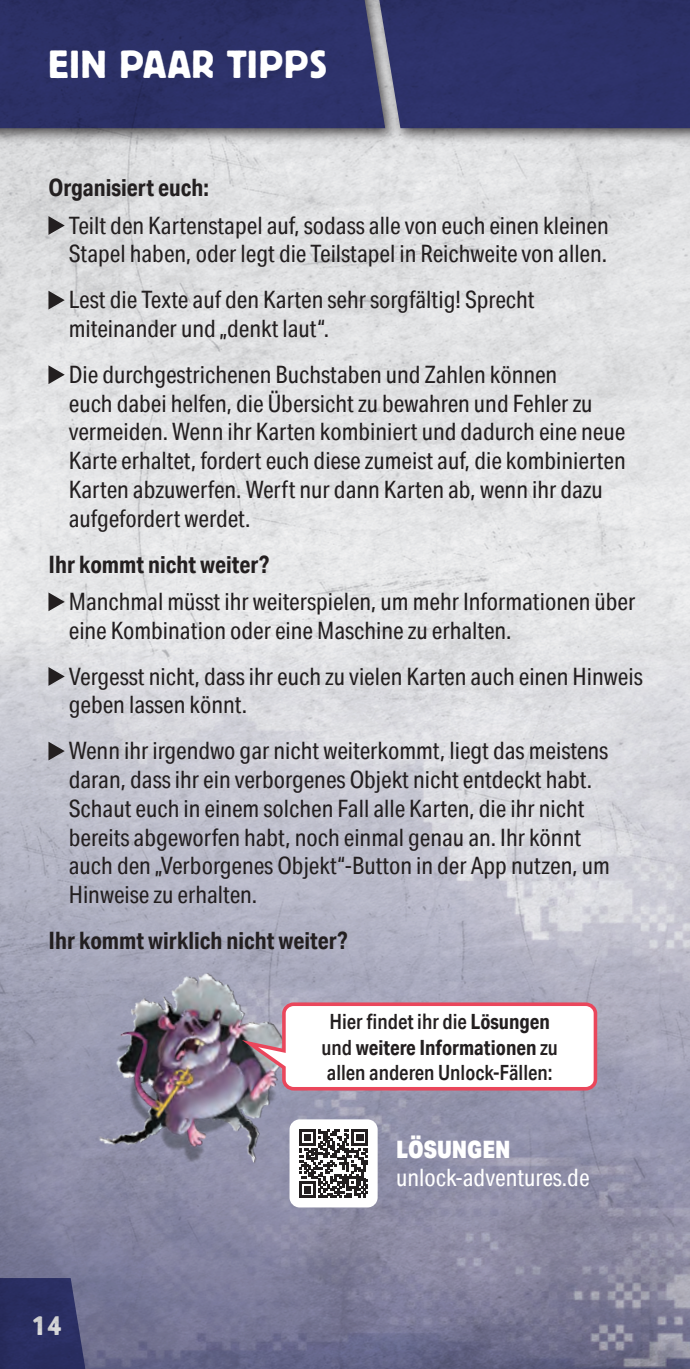
<style>
.page{position:relative;width:690px;height:1369px;background:#fff}
.page>*{position:absolute;margin:0;border:0;box-sizing:border-box;transform-origin:0 0}
.t1{font:39px "Block BE";letter-spacing:.045em;color:#fff}
.t2{font:27px "Block BE";color:#fff}
.t3{font:24px/28.8px "Aktiv Grotesk Cd";color:#231f20}
.t4{font:700 24px "Aktiv Grotesk Cd";color:#231f20}
.t5{font:24px "Aktiv Grotesk Cd";color:#fff}
.t6{font:900 24px "Aktiv Grotesk Cd";color:#fff}
.t7{font:500 21px/25.2px "Aktiv Grotesk Cd";color:#231f20;text-align:center}
.s1{font-weight:700}
</style>
<div class="page">
<img style="left:0;top:0;width:690px;height:1369px">
<svg style="left:48px;top:216px;width:17px;height:19px"></svg>
<svg style="left:48px;top:291px;width:17px;height:19px"></svg>
<svg style="left:48px;top:365px;width:17px;height:19px"></svg>
<svg style="left:48px;top:592px;width:17px;height:19px"></svg>
<svg style="left:48px;top:667px;width:17px;height:19px"></svg>
<svg style="left:48px;top:742px;width:17px;height:18px"></svg>
<img style="left:57px;top:911px;width:297px;height:351px">
<svg style="left:234px;top:1001px;width:365px;height:91px"></svg>
<div style="left:289px;top:1119px;width:89px;height:88px;background:#fff;border-radius:10px"></div>
<svg style="left:299px;top:1129px;width:69px;height:69px"></svg>
<svg style="left:0;top:0;width:8px;height:3px"></svg>
<svg style="left:0;top:1278px;width:91px;height:91px"></svg>
<svg style="left:684px;top:0;width:6px;height:3px"></svg>
<svg style="left:684px;top:1359px;width:6px;height:10px"></svg>
<h1 class="t1" style="left:48px;top:43px;width:280px">EIN PAAR TIPPS</h1>
<p class="t4" style="left:48px;top:173px;width:162px">Organisiert euch:</p>
<p class="t3" style="left:69px;top:211px;width:541px">Teilt den Kartenstapel auf, sodass alle von euch einen kleinen<br>Stapel haben, oder legt die Teilstapel in Reichweite von allen.</p>
<p class="t3" style="left:69px;top:285px;width:467px">Lest die Texte auf den Karten sehr sorgfältig! Sprecht miteinander und „denkt laut“.</p>
<p class="t3" style="left:69px;top:360px;width:558px">Die durchgestrichenen Buchstaben und Zahlen können<br>euch dabei helfen, die Übersicht zu bewahren und Fehler zu vermeiden. Wenn ihr Karten kombiniert und dadurch eine neue Karte erhaltet, fordert euch diese zumeist auf, die kombinierten Karten abzuwerfen. Werft nur dann Karten ab, wenn ihr dazu aufgefordert werdet.</p>
<p class="t4" style="left:48px;top:549px;width:222px">Ihr kommt nicht weiter?</p>
<p class="t3" style="left:69px;top:587px;width:568px">Manchmal müsst ihr weiterspielen, um mehr Informationen über eine Kombination oder eine Maschine zu erhalten.</p>
<p class="t3" style="left:69px;top:661px;width:575px">Vergesst nicht, dass ihr euch zu vielen Karten auch einen Hinweis geben lassen könnt.</p>
<p class="t3" style="left:69px;top:736px;width:543px">Wenn ihr irgendwo gar nicht weiterkommt, liegt das meistens daran, dass ihr ein verborgenes Objekt nicht entdeckt habt.<br>Schaut euch in einem solchen Fall alle Karten, die ihr nicht bereits abgeworfen habt, noch einmal genau an. Ihr könnt auch den „Verborgenes Objekt“-Button in der App nutzen, um Hinweise zu erhalten.</p>
<p class="t4" style="left:48px;top:926px;width:300px">Ihr kommt wirklich nicht weiter?</p>
<p class="t7" style="left:321px;top:1009px;width:238px">Hier findet ihr die <span class="s1">Lösungen </span>und <span class="s1">weitere Informationen</span> zu allen anderen Unlock-Fällen:</p>
<p class="t2" style="left:31px;top:1311px;width:32px">14</p>
<p class="t6" style="left:396px;top:1134px;width:116px">LÖSUNGEN</p>
<p class="t5" style="left:396px;top:1164px;width:195px">unlock-adventures.de</p>
</div>
